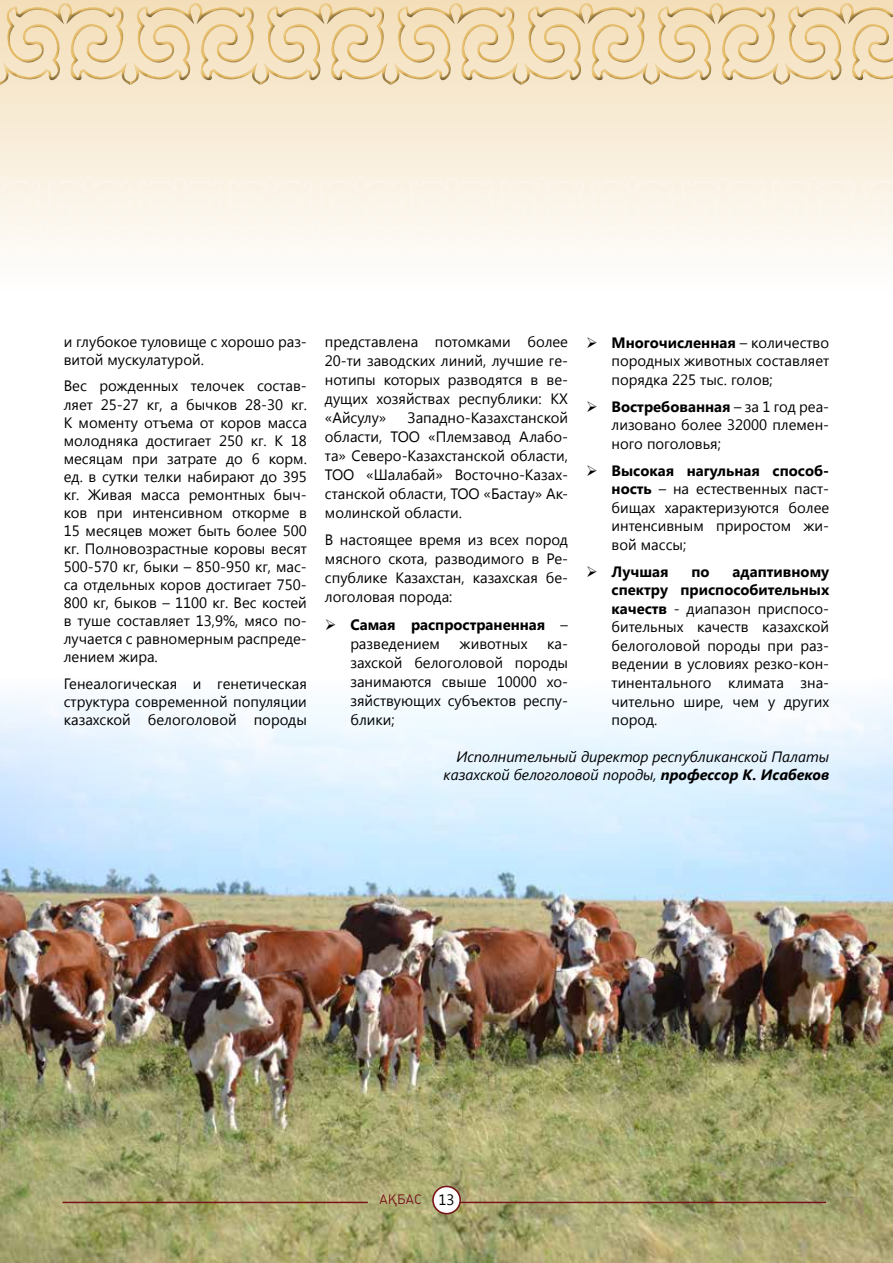
<style>
.page{position:relative;width:893px;height:1263px;background:#fff}
.page>*{position:absolute;margin:0;border:0;box-sizing:border-box;transform-origin:0 0}
.t1{font:15px/18px "Segoe UI";color:#000;text-align:justify}
.t2{font:italic 15px/17.2px "Segoe UI";color:#000;text-align:right}
.t3{font:700 15px/19px "Segoe UI";color:#000}
.t4{font:13.5px "K Plumb";color:#771318}
.s1{font-weight:700}
.s2{font-weight:400}
.s3{font-family:"Segoe UI";font-size:15px;color:#000}
</style>
<div class="page">
<img style="left:0;top:696px;width:893px;height:567px">
<div style="left:0;top:0;width:893px;height:291px;background:#f8ecd8"></div>
<div style="left:650px;top:0;width:132px;height:84px;background:#f3deb9"></div>
<div style="left:780px;top:0;width:113px;height:84px;background:#f3deb9"></div>
<div style="left:0;top:0;width:130px;height:84px;background:#f3deb9"></div>
<div style="left:129px;top:0;width:132px;height:84px;background:#f3deb9"></div>
<div style="left:259px;top:0;width:132px;height:84px;background:#f3deb9"></div>
<div style="left:389px;top:0;width:132px;height:84px;background:#f3deb9"></div>
<svg style="left:0;top:3px;width:893px;height:82px"></svg>
<div style="left:519px;top:0;width:132px;height:84px;background:#f3deb9"></div>
<div style="left:519px;top:3px;width:132px;height:83px;background:#000;opacity:.75"></div>
<svg style="left:0;top:176px;width:893px;height:115px"></svg>
<hr style="left:459px;top:1202px;width:367px;height:1px;background:#771318">
<hr style="left:63px;top:1202px;width:305px;height:1px;background:#771318">
<svg style="left:432px;top:1186px;width:29px;height:28px"></svg>
<div style="left:434px;top:1187px;width:25px;height:26px;background:#fff;border-radius:50%"></div>
<p class="t1" style="left:64px;top:332px;width:245px">и глубокое туловище с хорошо раз&shy;витой мускулатурой.</p>
<p class="t1" style="left:64px;top:376px;width:245px">Вес рожденных телочек состав&shy;ляет 25-27 кг, а бычков 28-30 кг.<br>К моменту отъема от коров масса молодняка достигает 250 кг. К 18 месяцам при затрате до 6 корм. ед. в сутки телки набирают до 395 кг. Живая масса ремонтных быч&shy;ков при интенсивном откорме в 15 месяцев может быть более 500 кг. Полновозрастные коровы весят 500-570 кг, быки – 850-950 кг, мас&shy;са отдельных коров достигает 750- 800 кг, быков – 1100 кг. Вес костей в туше составляет 13,9%, мясо по&shy;лучается с равномерным распреде&shy;лением жира.</p>
<p class="t1" style="left:64px;top:674px;width:245px">Генеалогическая и генетическая структура современной популяции казахской белоголовой породы</p>
<p class="t1" style="left:325px;top:331px;width:245px;line-height:19px">представлена потомками более 20-ти заводских линий, лучшие ге&shy;нотипы которых разводятся в ве&shy;дущих хозяйствах республики: КХ «Айсулу»</p>
<p class="t1" style="left:612px;top:332px;width:219px;line-height:18.5px;text-indent:-26px">➢ <span class="s1">Многочисленная</span> – количество породных животных составляет порядка 225 тыс. голов;</p>
<p class="t1" style="left:612px;top:396px;width:219px;line-height:18.5px;text-indent:-26px">➢ <span class="s1">Востребованная</span> – за 1 год реа&shy;лизовано более 32000 племен&shy;ного поголовья;</p>
<p class="t1" style="left:612px;top:460px;width:219px;line-height:18.5px;text-indent:-26px">➢ <span class="s1">Высокая нагульная способ&shy;ность</span> – на естественных паст&shy;бищах характеризуются более интенсивным приростом жи&shy;вой массы;</p>
<p class="t3" style="left:586px;top:561px;width:84px">➢ Лучшая</p>
<p class="t3" style="left:691px;top:561px;width:20px">по</p>
<p class="t1" style="left:325px;top:407px;width:245px;line-height:19px;text-indent:83px">Западно-Казахстанской области, ТОО «Племзавод Алабо&shy;та» Северо-Казахстанской области, ТОО «Шалабай» Восточно-Казах&shy;станской области, ТОО «Бастау» Ак&shy;молинской области.</p>
<p class="t1" style="left:325px;top:530px;width:245px;line-height:19px">В настоящее время из всех пород мясного скота, разводимого в Ре&shy;спублике Казахстан, казахская бе&shy;логоловая порода:</p>
<p class="t3" style="left:350px;top:614px;width:219px;text-indent:-26px">➢ Самая распространенная <span class="s2">– разведением</span></p>
<p class="t1" style="left:612px;top:561px;width:219px;line-height:18.6px;text-indent:121px"><span class="s1">адаптивному спектру приспособительных качеств</span> - диапазон приспосо&shy;бительных качеств казахской белоголовой породы при раз&shy;ведении в условиях резко-кон&shy;тинентального климата зна&shy;чительно шире, чем у других пород.</p>
<p class="t2" style="left:443px;top:748px;width:387px">Исполнительный директор республиканской Палаты казахской белоголовой породы, <span class="s1">профессор К. Исабеков</span></p>
<p class="t1" style="left:350px;top:633px;width:219px;line-height:19px;text-indent:197px">ка&shy;захской белоголовой породы занимаются свыше 10000 хо&shy;зяйствующих субъектов респу&shy;блики;</p>
<p class="t1" style="left:460px;top:634px;width:70px">животных</p>
<p class="t4" style="left:380px;top:1192px;width:76px">Ақбас <span class="s3">13</span></p>
</div>
